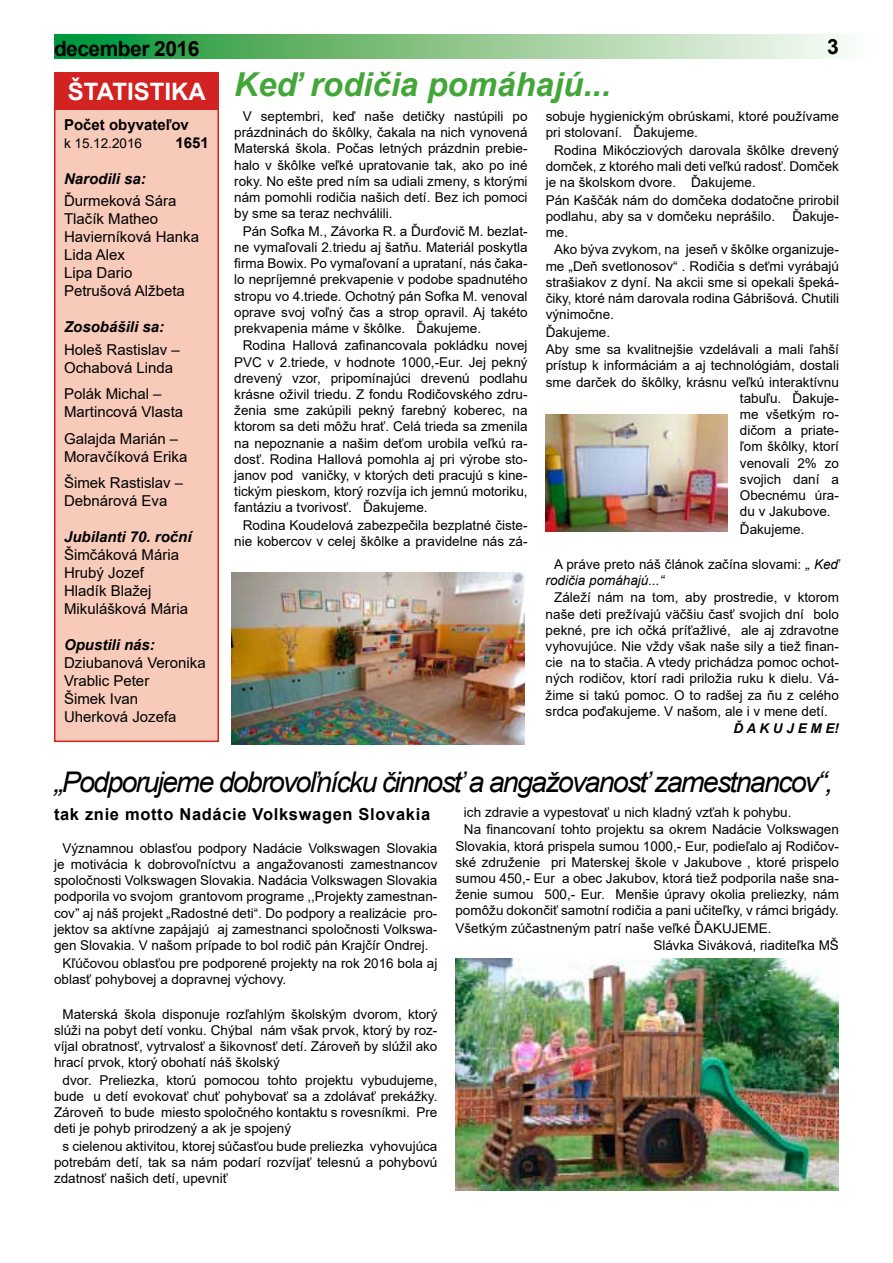
<style>
.page{position:relative;width:893px;height:1263px;background:#fff}
.page>*{position:absolute;margin:0;border:0;box-sizing:border-box;transform-origin:0 0}
.t1{font:italic 700 33px "Arial";color:#42a639}
.t2{font:italic 28.5px "Arial";letter-spacing:-.06em;color:#000}
.t3{font:700 21px "Arial";letter-spacing:-.025em;color:#000}
.t4{font:700 16.5px "Arial";letter-spacing:.04em;color:#000}
.t5{font:15px/18px "Arial";color:#000}
.t6{font:italic 700 15px "Arial";color:#000}
.t7{font:700 15px "Arial";color:#000}
.t8{font:13.5px/16.2px "Arial";color:#000;text-align:justify}
.t9{font:italic 700 13.5px "Arial";color:#000}
.s1{font-style:italic}
</style>
<div class="page">
<svg style="left:54px;top:34px;width:788px;height:24px;background:#84c58d"></svg>
<div style="left:55px;top:107px;width:163px;height:634px;background:#f7caba"></div>
<div style="left:54px;top:106px;width:165px;height:636px;border:2px solid #d22221"></div>
<div style="left:54px;top:72px;width:165px;height:37px;background:#d22221"></div>
<img style="left:232px;top:572px;width:292px;height:172px">
<img style="left:546px;top:415px;width:181px;height:117px">
<img style="left:455px;top:959px;width:384px;height:232px">
<h3 class="t3" style="left:54px;top:34px;width:147px">december 2016</h3>
<h3 class="t3" style="left:827px;top:32px;width:13px">3</h3>
<h1 class="t1" style="left:68px;top:63px;width:544px"><sub>ŠTATISTIKA</sub> Keď rodičia pomáhajú...</h1>
<p class="t8" style="left:234px;top:108px;width:295px;text-indent:9px">V septembri, keď naše detičky nastúpili po prázdninách do škôlky, čakala na nich vynovená Materská škola. Počas letných prázdnin prebie&shy;halo v škôlke veľké upratovanie tak, ako po iné roky. No ešte pred ním sa udiali zmeny, s ktorými nám pomohli rodičia našich detí. Bez ich pomoci by sme sa teraz nechválili.</p>
<p class="t8" style="left:234px;top:223px;width:295px;text-indent:9px">Pán Sofka M., Závorka R. a Ďurďovič M. bezlat&shy;ne vymaľovali 2.triedu aj šatňu. Materiál poskytla firma Bowix. Po vymaľovaní a uprataní, nás čaka&shy;lo nepríjemné prekvapenie v podobe spadnutého stropu vo 4.triede. Ochotný pán Sofka M. venoval oprave svoj voľný čas a strop opravil. Aj takéto prekvapenia máme v škôlke. Ďakujeme.</p>
<p class="t8" style="left:234px;top:337px;width:295px;text-indent:9px">Rodina Hallová zafinancovala pokládku novej PVC v 2.triede, v hodnote 1000,-Eur. Jej pekný drevený vzor, pripomínajúci drevenú podlahu krásne oživil triedu. Z fondu Rodičovského zdru&shy;ženia sme zakúpili pekný farebný koberec, na ktorom sa deti môžu hrať. Celá trieda sa zmenila na nepoznanie a našim deťom urobila veľkú ra&shy;dosť. Rodina Hallová pomohla aj pri výrobe sto&shy;janov pod vaničky, v ktorých deti pracujú s kine&shy;tickým pieskom, ktorý rozvíja ich jemnú motoriku, fantáziu a tvorivosť. Ďakujeme.</p>
<p class="t8" style="left:234px;top:517px;width:295px;text-align:right">Rodina Koudelová zabezpečila bezplatné čiste&shy;nie kobercov v celej škôlke a pravidelne nás zá-</p>
<p class="t8" style="left:546px;top:108px;width:295px">sobuje hygienickým obrúskami, ktoré používame pri stolovaní. Ďakujeme.</p>
<p class="t8" style="left:546px;top:142px;width:295px;text-indent:9px">Rodina Mikócziových darovala škôlke drevený domček, z ktorého mali deti veľkú radosť. Domček je na školskom dvore. Ďakujeme.</p>
<p class="t8" style="left:546px;top:192px;width:295px">Pán Kaščák nám do domčeka dodatočne prirobil podlahu, aby sa v domčeku neprášilo.</p>
<p class="t7" style="left:64px;top:114px;width:126px">Počet obyvateľov</p>
<p class="t8" style="left:64px;top:135px;width:80px">k 15.12.2016</p>
<p class="t7" style="left:175px;top:132px;width:35px">1651</p>
<p class="t6" style="left:64px;top:169px;width:83px">Narodili sa:</p>
<p class="t5" style="left:64px;top:192px;width:137px">Ďurmeková Sára<br>Tlačík Matheo<br>Havierníková Hanka<br>Lida Alex<br>Lipa Dario<br>Petrušová Alžbeta</p>
<p class="t6" style="left:64px;top:317px;width:102px">Zosobášili sa:</p>
<p class="t5" style="left:64px;top:340px;width:117px">Holeš Rastislav –<br>Ochabová Linda</p>
<p class="t5" style="left:64px;top:385px;width:121px">Polák Michal –<br>Martincová Vlasta</p>
<p class="t5" style="left:64px;top:429px;width:125px">Galajda Marián –<br>Moravčíková Erika</p>
<p class="t5" style="left:64px;top:474px;width:121px">Šimek Rastislav –<br>Debnárová Eva</p>
<p class="t6" style="left:64px;top:527px;width:129px">Jubilanti 70. roční</p>
<p class="t5" style="left:64px;top:546px;width:126px">Šimčáková Mária<br>Hrubý Jozef<br>Hladík Blažej<br>Mikulášková Mária</p>
<p class="t6" style="left:64px;top:635px;width:92px">Opustili nás:</p>
<p class="t5" style="left:64px;top:654px;width:143px">Dziubanová Veronika<br>Vrablic Peter<br>Šimek Ivan<br>Uherková Jozefa</p>
<p class="t8" style="left:792px;top:208px;width:48px">Ďakuje-</p>
<p class="t8" style="left:554px;top:223px;width:286px;line-height:17.4px;text-indent:-9px">me.<br>Ako býva zvykom, na jeseň v škôlke organizuje-</p>
<p class="t8" style="left:546px;top:258px;width:295px">me „Deň svetlonosov“ . Rodičia s deťmi vyrábajú strašiakov z dyní. Na akcii sme si opekali špeká&shy;čiky, ktoré nám darovala rodina Gábrišová. Chutili výnimočne.</p>
<p class="t8" style="left:546px;top:323px;width:295px;line-height:17.4px">Ďakujeme.<br>Aby sme sa kvalitnejšie vzdelávali a mali ľahší</p>
<p class="t8" style="left:546px;top:357px;width:295px">prístup k informáciám a aj technológiám, dostali</p>
<p class="t8" style="left:546px;top:374px;width:295px">sme darček do škôlky, krásnu veľkú interaktívnu</p>
<p class="t8" style="left:740px;top:390px;width:101px">tabuľu. Ďakuje-</p>
<p class="t8" style="left:740px;top:406px;width:101px">me všetkým ro-</p>
<p class="t8" style="left:740px;top:422px;width:101px">dičom a priate-</p>
<p class="t8" style="left:740px;top:438px;width:101px">ľom škôlky, ktorí</p>
<p class="t8" style="left:740px;top:455px;width:101px">venovali 2% zo</p>
<p class="t8" style="left:740px;top:471px;width:101px">svojich daní a</p>
<p class="t8" style="left:740px;top:487px;width:101px">Obecnému úra-</p>
<p class="t8" style="left:740px;top:503px;width:92px">du v Jakubove.</p>
<p class="t8" style="left:740px;top:521px;width:66px">Ďakujeme.</p>
<p class="t8" style="left:546px;top:556px;width:295px;text-indent:9px">A práve preto náš článok začína slovami: <span class="s1">„ Keď rodičia pomáhajú...“</span></p>
<p class="t8" style="left:546px;top:589px;width:295px;text-indent:9px">Záleží nám na tom, aby prostredie, v ktorom naše deti prežívajú väčšiu časť svojich dní bolo pekné, pre ich očká príťažlivé, ale aj zdravotne vyhovujúce. Nie vždy však naše sily a tiež finan&shy;cie na to stačia. A vtedy prichádza pomoc ochot&shy;ných rodičov, ktorí radi priložia ruku k dielu. Vá&shy;žime si takú pomoc. O to radšej za ňu z celého srdca poďakujeme. V našom, ale i v mene detí.</p>
<p class="t9" style="left:733px;top:719px;width:107px">Ď AKUJ E M E!</p>
<h2 class="t2" style="left:54px;top:764px;width:781px">„Podporujeme dobrovoľnícku činnosť a angažovanosť zamestnancov“,</h2>
<p class="t4" style="left:54px;top:803px;width:378px">tak znie motto Nadácie Volkswagen Slovakia</p>
<p class="t8" style="left:54px;top:840px;width:385px;text-indent:9px">Významnou oblasťou podpory Nadácie Volkswagen Slovakia je motivácia k dobrovoľníctvu a angažovanosti zamestnancov spoločnosti Volkswagen Slovakia. Nadácia Volkswagen Slovakia podporila vo svojom grantovom programe ,,Projekty zamestnan&shy;cov” aj náš projekt „Radostné deti“. Do podpory a realizácie pro&shy;jektov sa aktívne zapájajú aj zamestnanci spoločnosti Volkswa&shy;gen Slovakia. V našom prípade to bol rodič pán Krajčír Ondrej.</p>
<p class="t8" style="left:54px;top:954px;width:385px;text-indent:9px">Kľúčovou oblasťou pre podporené projekty na rok 2016 bola aj oblasť pohybovej a dopravnej výchovy.</p>
<p class="t8" style="left:54px;top:1006px;width:385px;text-indent:9px">Materská škola disponuje rozľahlým školským dvorom, ktorý slúži na pobyt detí vonku. Chýbal nám však prvok, ktorý by roz&shy;víjal obratnosť, vytrvalosť a šikovnosť detí. Zároveň by slúžil ako hrací prvok, ktorý obohatí náš školský</p>
<p class="t8" style="left:54px;top:1072px;width:385px;text-indent:9px">dvor. Preliezka, ktorú pomocou tohto projektu vybudujeme, bude u detí evokovať chuť pohybovať sa a zdolávať prekážky.<br>Zároveň to bude miesto spoločného kontaktu s rovesníkmi. Pre deti je pohyb prirodzený a ak je spojený</p>
<p class="t8" style="left:54px;top:1138px;width:385px;text-indent:9px">s cielenou aktivitou, ktorej súčasťou bude preliezka vyhovujúca potrebám detí, tak sa nám podarí rozvíjať telesnú a pohybovú zdatnosť našich detí, upevniť</p>
<p class="t8" style="left:464px;top:803px;width:376px;line-height:17.4px">ich zdravie a vypestovať u nich kladný vzťah k pohybu.<br>Na financovaní tohto projektu sa okrem Nadácie Volkswagen</p>
<p class="t8" style="left:455px;top:837px;width:385px">Slovakia, ktorá prispela sumou 1000,- Eur, podieľalo aj Rodičov&shy;ské združenie pri Materskej škole v Jakubove , ktoré prispelo sumou 450,- Eur a obec Jakubov, ktorá tiež podporila naše sna&shy;ženie sumou 500,- Eur. Menšie úpravy okolia preliezky, nám pomôžu dokončiť samotní rodičia a pani učiteľky, v rámci brigády.</p>
<p class="t8" style="left:653px;top:919px;width:187px;line-height:17.4px;text-indent:-198px">Všetkým zúčastneným patrí naše veľké ĎAKUJEME.<br>Slávka Siváková, riaditeľka MŠ</p>
</div>
